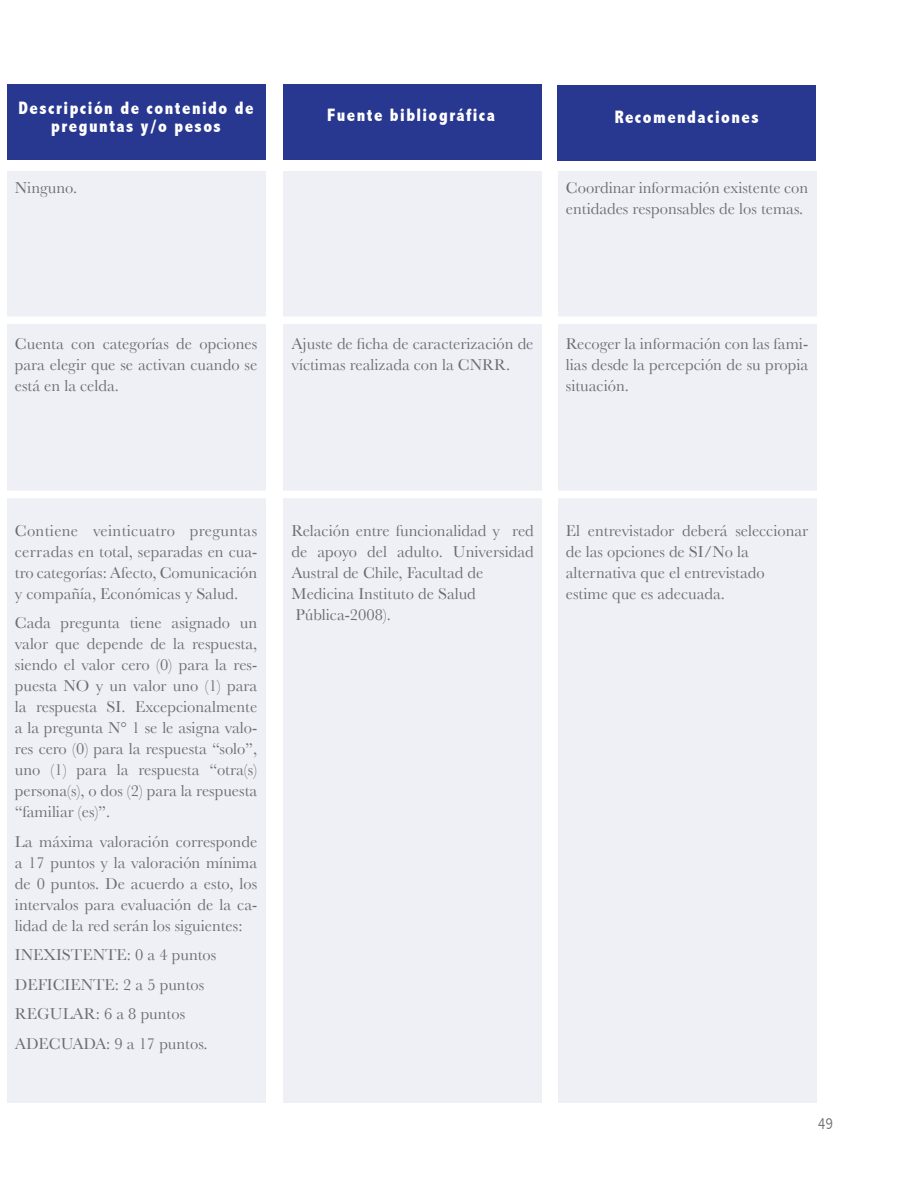
<style>
.page{position:relative;width:918px;height:1188px;background:#fff}
.page>*{position:absolute;margin:0;border:0;box-sizing:border-box;transform-origin:0 0}
.t1{font:800 condensed 18px/18px "Abadi";letter-spacing:.08em;color:#fff;text-align:center}
.t2{font:16.5px/21px "Baskerville";color:#6c6d70;text-align:justify}
.t3{font:300 condensed 16.5px "Abadi";color:#6c6d70}
</style>
<div class="page">
<div style="left:7px;top:171px;width:258px;height:931px;background:#efeff6"></div>
<div style="left:283px;top:171px;width:259px;height:931px;background:#efeff6"></div>
<div style="left:558px;top:171px;width:258px;height:931px;background:#efeff6"></div>
<div style="left:7px;top:85px;width:258px;height:75px;background:#283890"></div>
<div style="left:283px;top:85px;width:259px;height:75px;background:#283890"></div>
<div style="left:0;top:316px;width:834px;height:8px;background:#fff"></div>
<div style="left:558px;top:85px;width:258px;height:75px;background:#283890"></div>
<div style="left:0;top:491px;width:827px;height:7px;background:#fff"></div>
<p class="t1" style="left:19px;top:99px;width:236px">Descripción de contenido de preguntas y/o pesos</p>
<p class="t1" style="left:327px;top:106px;width:169px">Fuente bibliográfica</p>
<p class="t1" style="left:615px;top:108px;width:145px">Recomendaciones</p>
<p class="t2" style="left:15px;top:177px;width:64px">Ninguno.</p>
<p class="t2" style="left:566px;top:177px;width:244px">Coordinar información existente con entidades responsables de los temas.</p>
<p class="t2" style="left:291px;top:333px;width:244px">Ajuste de ficha de caracterización de víctimas realizada con la CNRR.</p>
<p class="t2" style="left:15px;top:333px;width:244px">Cuenta con categorías de opciones para elegir que se activan cuando se está en la celda.</p>
<p class="t2" style="left:566px;top:333px;width:244px">Recoger la información con las fami&shy;lias desde la percepción de su propia situación.</p>
<p class="t2" style="left:15px;top:520px;width:244px">Contiene veinticuatro preguntas cerradas en total, separadas en cua&shy;tro categorías: Afecto, Comunicación y compañía, Económicas y Salud.</p>
<p class="t2" style="left:15px;top:612px;width:244px">Cada pregunta tiene asignado un valor que depende de la respuesta, siendo el valor cero (0) para la res&shy;puesta NO y un valor uno (1) para la respuesta SI. Excepcionalmente a la pregunta N° 1 se le asigna valo&shy;res cero (0) para la respuesta “solo”, uno (1) para la respuesta “otra(s) persona(s), o dos (2) para la respuesta “familiar (es)”.</p>
<p class="t2" style="left:15px;top:831px;width:244px">La máxima valoración corresponde a 17 puntos y la valoración mínima de 0 puntos. De acuerdo a esto, los intervalos para evaluación de la ca&shy;lidad de la red serán los siguientes:</p>
<p class="t2" style="left:15px;top:944px;width:203px">INEXISTENTE: 0 a 4 puntos</p>
<p class="t2" style="left:15px;top:974px;width:191px">DEFICIENTE: 2 a 5 puntos</p>
<p class="t2" style="left:15px;top:1003px;width:172px">REGULAR: 6 a 8 puntos</p>
<p class="t2" style="left:15px;top:1033px;width:194px">ADECUADA: 9 a 17 puntos.</p>
<p class="t2" style="left:291px;top:520px;width:244px">Relación entre funcionalidad y red de apoyo del adulto. Universidad Austral de Chile, Facultad de</p>
<p class="t2" style="left:291px;top:583px;width:186px">Medicina Instituto de Salud</p>
<p class="t2" style="left:296px;top:604px;width:97px">Pública-2008).</p>
<p class="t2" style="left:566px;top:520px;width:244px">El entrevistador deberá seleccionar de las opciones de SI/No la</p>
<p class="t2" style="left:566px;top:562px;width:200px">alternativa que el entrevistado</p>
<p class="t2" style="left:566px;top:583px;width:161px">estime que es adecuada.</p>
<p class="t3" style="left:818px;top:1114px;width:17px">49</p>
</div>
